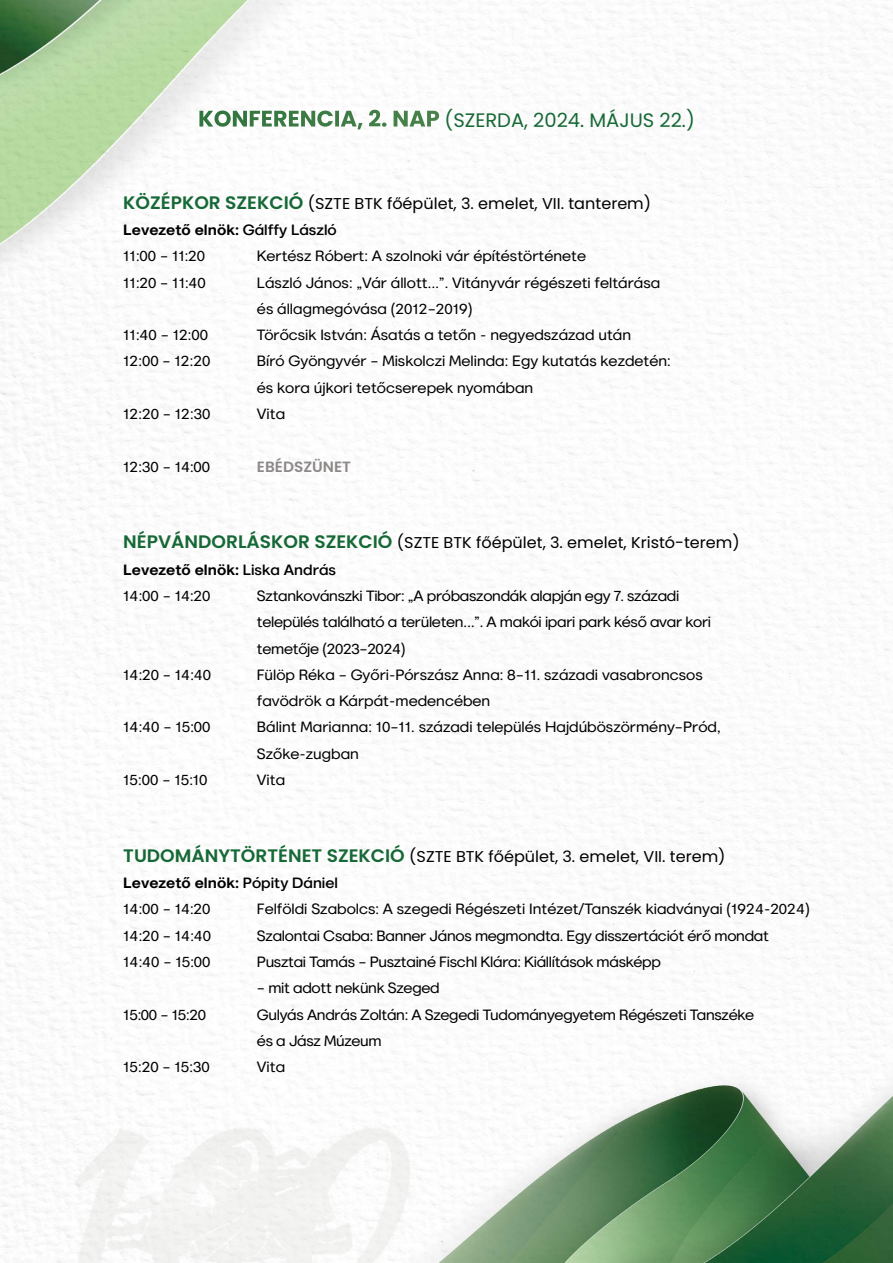
<style>
.page{position:relative;width:893px;height:1263px;background:#fff}
.page>*{position:absolute;margin:0;border:0;box-sizing:border-box;transform-origin:0 0}
.t1{font:19.5px "Poppins";color:#166936}
.t2{font:15.6px "Poppins";color:#000}
.t3{font:14.85px/26.2px "Marlin Geo";color:#000}
.t4{font:14.85px/26.2px "Marlin Geo";letter-spacing:-.02em;color:#000}
.t5{font:700 14.85px/26.2px "Marlin Geo";color:#000}
.t6{font:600 14.85px "Poppins";color:#8d8989}
.s1{font-weight:700;font-size:22.5px;color:#fff}
.s2{font-weight:600;font-size:18.15px;color:#166936}
.s3{font-weight:500}
.s4{font-weight:400}
</style>
<div class="page">
<img style="left:0;top:0;width:893px;height:1263px">
<img style="left:2px;top:1099px;width:437px;height:164px">
<h1 class="t1" style="left:198px;top:108px;width:498px"><span class="s1">KONFERENCIA, 2. NAP</span> (SZERDA, 2024. MÁJUS 22.)</h1>
<p class="t2" style="left:123px;top:194px;width:529px"><span class="s2">KÖZÉPKOR SZEKCIÓ</span> (SZTE BTK főépület, 3. emelet, VII. tanterem)</p>
<p class="t5" style="left:123px;top:216px;width:215px">Levezető elnök: <span class="s3">Gálffy László<br></span><span class="s4">11:00 – 11:20</span></p>
<p class="t3" style="left:257px;top:243px;width:331px">Kertész Róbert: A szolnoki vár építéstörténete</p>
<p class="t3" style="left:123px;top:269px;width:84px">11:20 – 11:40</p>
<p class="t3" style="left:257px;top:269px;width:405px">László János: „Vár állott…”. Vitányvár régészeti feltárása és állagmegóvása (2012–2019)</p>
<p class="t3" style="left:123px;top:322px;width:86px">11:40 – 12:00</p>
<p class="t3" style="left:257px;top:322px;width:376px">Törőcsik István: Ásatás a tetőn - negyedszázad után</p>
<p class="t3" style="left:123px;top:348px;width:89px">12:00 – 12:20</p>
<p class="t3" style="left:257px;top:348px;width:415px">Bíró Gyöngyvér – Miskolczi Melinda: Egy kutatás kezdetén: és kora újkori tetőcserepek nyomában</p>
<p class="t3" style="left:123px;top:400px;width:89px">12:20 – 12:30</p>
<p class="t3" style="left:257px;top:400px;width:30px">Vita</p>
<p class="t3" style="left:123px;top:453px;width:88px">12:30 – 14:00</p>
<p class="t6" style="left:257px;top:458px;width:96px">EBÉDSZÜNET</p>
<p class="t2" style="left:123px;top:534px;width:618px"><span class="s2">NÉPVÁNDORLÁSKOR SZEKCIÓ</span> (SZTE BTK főépület, 3. emelet, Kristó-terem)</p>
<p class="t5" style="left:123px;top:556px;width:214px">Levezető elnök: <span class="s3">Liska András<br></span><span class="s4">14:00 – 14:20</span></p>
<p class="t4" style="left:257px;top:582px;width:456px">Sztankovánszki Tibor: „A próbaszondák alapján egy 7. századi település található a területen…”. A makói ipari park késő avar kori temetője (2023–2024)</p>
<p class="t3" style="left:123px;top:661px;width:89px">14:20 – 14:40</p>
<p class="t3" style="left:257px;top:661px;width:447px">Fülöp Réka – Győri-Pórszász Anna: 8–11. századi vasabroncsos favödrök a Kárpát-medencében</p>
<p class="t3" style="left:123px;top:714px;width:89px">14:40 – 15:00</p>
<p class="t3" style="left:257px;top:714px;width:465px">Bálint Marianna: 10–11. századi település Hajdúböszörmény–Pród,<br>Szőke-zugban</p>
<p class="t3" style="left:123px;top:766px;width:86px">15:00 – 15:10</p>
<p class="t3" style="left:257px;top:766px;width:30px">Vita</p>
<p class="t2" style="left:123px;top:847px;width:604px"><span class="s2">TUDOMÁNYTÖRTÉNET SZEKCIÓ</span> (SZTE BTK főépület, 3. emelet, VII. terem)</p>
<p class="t5" style="left:123px;top:869px;width:216px">Levezető elnök: <span class="s3">Pópity Dániel<br></span><span class="s4">14:00 – 14:20</span></p>
<p class="t3" style="left:257px;top:896px;width:554px">Felföldi Szabolcs: A szegedi Régészeti Intézet/Tanszék kiadványai (1924-2024)</p>
<p class="t3" style="left:123px;top:922px;width:89px">14:20 – 14:40</p>
<p class="t4" style="left:257px;top:922px;width:513px">Szalontai Csaba: Banner János megmondta. Egy disszertációt érő mondat</p>
<p class="t3" style="left:123px;top:948px;width:89px">14:40 – 15:00</p>
<p class="t4" style="left:257px;top:948px;width:405px">Pusztai Tamás – Pusztainé Fischl Klára: Kiállítások másképp</p>
<p class="t4" style="left:257px;top:975px;width:184px">– mit adott nekünk Szeged</p>
<p class="t3" style="left:123px;top:1001px;width:84px">15:00 – 15:20</p>
<p class="t4" style="left:257px;top:1001px;width:499px">Gulyás András Zoltán: A Szegedi Tudományegyetem Régészeti Tanszéke és a Jász Múzeum</p>
<p class="t3" style="left:123px;top:1054px;width:88px">15:20 – 15:30</p>
<p class="t3" style="left:257px;top:1054px;width:30px">Vita</p>
</div>
